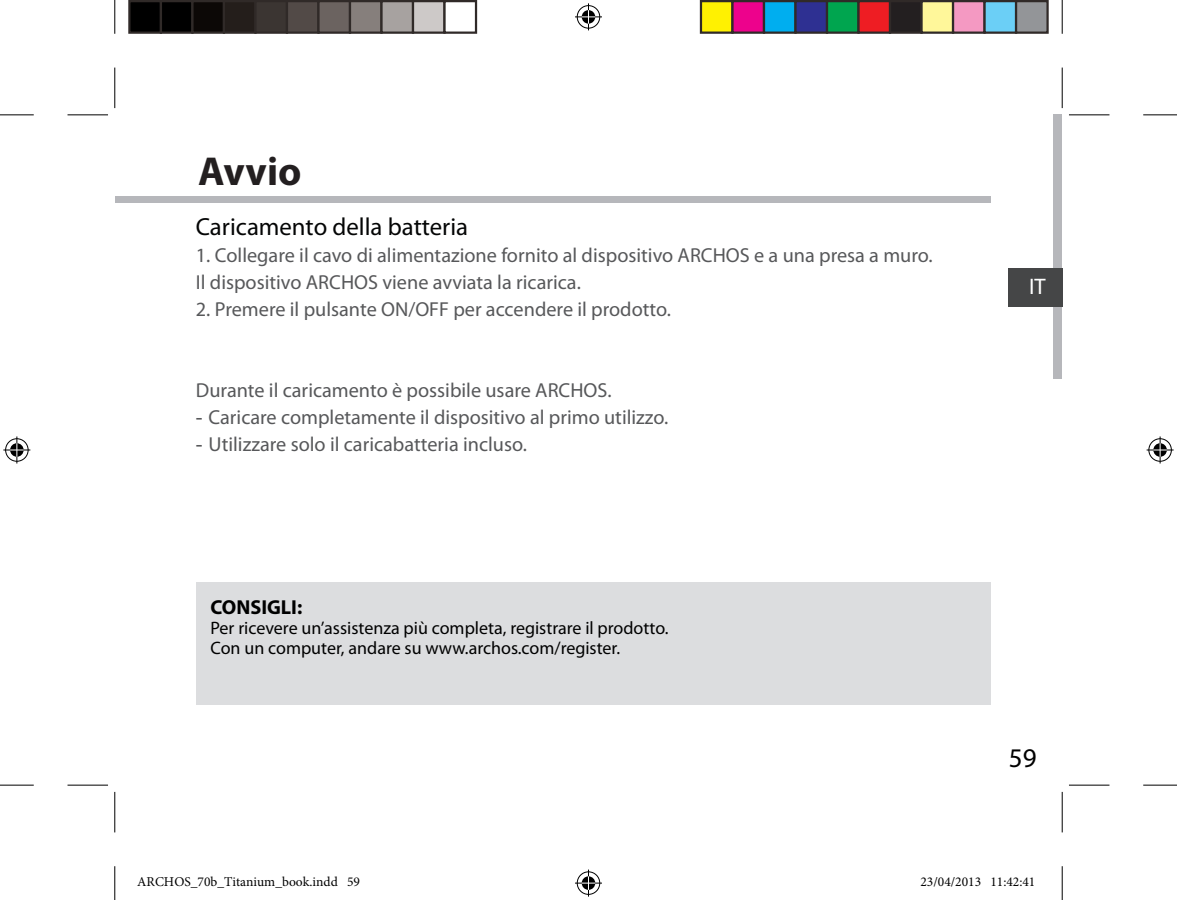
<style>
.page{position:relative;width:1177px;height:900px;background:#fff}
.page>*{position:absolute;margin:0;border:0;box-sizing:border-box;transform-origin:0 0}
.t1{font:700 40.5px "Myriad Pro";color:#231f20}
.t2{font:27px "Myriad Pro";color:#000}
.t3{font:24.75px "Myriad Pro";color:#040505}
.t4{font:22.5px "Myriad Pro";color:#fff}
.t5{font:20.25px/27px "Myriad Pro";color:#57585a}
.t6{font:700 20.25px "Myriad Pro";color:#000}
.t7{font:18px/20.2px "Myriad Pro";color:#000}
.t8{font:13.5px "Minion Pro";color:#000}
.s1{font-family:"Arial"}
</style>
<div class="page">
<div style="left:196px;top:581px;width:794px;height:122px;background:#dcdddf"></div>
<div style="left:115px;top:196px;width:875px;height:6px;background:#b6b7bb"></div>
<div style="left:1053px;top:192px;width:9px;height:38px;background:#b6b7bb"></div>
<div style="left:1053px;top:115px;width:9px;height:113px;background:#b6b7bb"></div>
<div style="left:1053px;top:230px;width:9px;height:38px;background:#b6b7bb"></div>
<div style="left:1053px;top:307px;width:9px;height:38px;background:#b6b7bb"></div>
<div style="left:1053px;top:340px;width:9px;height:39px;background:#b6b7bb"></div>
<div style="left:1008px;top:268px;width:54px;height:39px;background:#454647"></div>
<hr style="left:0;top:114px;width:34px;height:1px;background:#000">
<hr style="left:1143px;top:114px;width:34px;height:1px;background:#000">
<hr style="left:0;top:784px;width:34px;height:1px;background:#000">
<hr style="left:1143px;top:784px;width:34px;height:1px;background:#000">
<hr style="left:114px;top:0;width:1px;height:34px;background:#000">
<hr style="left:114px;top:865px;width:1px;height:34px;background:#000">
<hr style="left:1061px;top:0;width:1px;height:34px;background:#000">
<hr style="left:1061px;top:865px;width:1px;height:34px;background:#000">
<hr style="left:68px;top:114px;width:40px;height:1px;background:#000">
<hr style="left:1069px;top:114px;width:40px;height:1px;background:#000">
<hr style="left:68px;top:784px;width:40px;height:1px;background:#000">
<hr style="left:1069px;top:784px;width:40px;height:1px;background:#000">
<hr style="left:114px;top:68px;width:1px;height:40px;background:#000">
<hr style="left:114px;top:791px;width:1px;height:41px;background:#000">
<hr style="left:1061px;top:68px;width:1px;height:40px;background:#000">
<hr style="left:1061px;top:791px;width:1px;height:41px;background:#000">
<svg style="left:575px;top:3px;width:27px;height:27px"></svg>
<svg style="left:575px;top:869px;width:27px;height:27px"></svg>
<svg style="left:3px;top:436px;width:27px;height:27px"></svg>
<svg style="left:1146px;top:436px;width:27px;height:27px"></svg>
<div style="left:129px;top:1px;width:32px;height:32px;background:#000"></div>
<div style="left:128px;top:0;width:34px;height:34px;border:2px solid #302a28"></div>
<div style="left:161px;top:1px;width:31px;height:32px;background:#000"></div>
<div style="left:160px;top:0;width:34px;height:34px;border:2px solid #302a28"></div>
<div style="left:192px;top:1px;width:32px;height:32px;background:#0c0806"></div>
<div style="left:191px;top:0;width:34px;height:34px;border:2px solid #302a28"></div>
<div style="left:224px;top:1px;width:31px;height:32px;background:#241e1b"></div>
<div style="left:223px;top:0;width:33px;height:34px;border:2px solid #302a28"></div>
<div style="left:255px;top:1px;width:32px;height:32px;background:#3b3532"></div>
<div style="left:254px;top:0;width:34px;height:34px;border:2px solid #302a28"></div>
<div style="left:287px;top:1px;width:31px;height:32px;background:#524a47"></div>
<div style="left:286px;top:0;width:34px;height:34px;border:2px solid #302a28"></div>
<div style="left:318px;top:1px;width:32px;height:32px;background:#6b6360"></div>
<div style="left:317px;top:0;width:34px;height:34px;border:2px solid #302a28"></div>
<div style="left:350px;top:1px;width:31px;height:32px;background:#867f7c"></div>
<div style="left:349px;top:0;width:33px;height:34px;border:2px solid #302a28"></div>
<div style="left:381px;top:1px;width:32px;height:32px;background:#a7a2a0"></div>
<div style="left:380px;top:0;width:34px;height:34px;border:2px solid #302a28"></div>
<div style="left:413px;top:1px;width:31px;height:32px;background:#cdc9c8"></div>
<div style="left:412px;top:0;width:34px;height:34px;border:2px solid #302a28"></div>
<div style="left:443px;top:0;width:34px;height:34px;border:2px solid #302a28"></div>
<div style="left:701px;top:1px;width:31px;height:32px;background:#fff101"></div>
<div style="left:700px;top:0;width:33px;height:34px;border:2px solid #302a28"></div>
<div style="left:732px;top:1px;width:32px;height:32px;background:#ed028c"></div>
<div style="left:731px;top:0;width:34px;height:34px;border:2px solid #302a28"></div>
<div style="left:764px;top:1px;width:31px;height:32px;background:#00aeef"></div>
<div style="left:763px;top:0;width:33px;height:34px;border:2px solid #302a28"></div>
<div style="left:795px;top:1px;width:32px;height:32px;background:#2e3092"></div>
<div style="left:794px;top:0;width:34px;height:34px;border:2px solid #302a28"></div>
<div style="left:827px;top:1px;width:31px;height:32px;background:#00a54f"></div>
<div style="left:826px;top:0;width:33px;height:34px;border:2px solid #302a28"></div>
<div style="left:858px;top:1px;width:32px;height:32px;background:#ee1d23"></div>
<div style="left:857px;top:0;width:34px;height:34px;border:2px solid #302a28"></div>
<div style="left:890px;top:1px;width:31px;height:32px;background:#231f20"></div>
<div style="left:889px;top:0;width:33px;height:34px;border:2px solid #302a28"></div>
<div style="left:921px;top:1px;width:32px;height:32px;background:#fff79a"></div>
<div style="left:920px;top:0;width:34px;height:34px;border:2px solid #302a28"></div>
<div style="left:953px;top:1px;width:31px;height:32px;background:#f499c2"></div>
<div style="left:952px;top:0;width:33px;height:34px;border:2px solid #302a28"></div>
<div style="left:984px;top:1px;width:32px;height:32px;background:#6bcff6"></div>
<div style="left:983px;top:0;width:34px;height:34px;border:2px solid #302a28"></div>
<div style="left:1016px;top:1px;width:31px;height:32px;background:#939598"></div>
<div style="left:1015px;top:0;width:33px;height:34px;border:2px solid #302a28"></div>
<h1 class="t1" style="left:198px;top:145px;width:105px">Avvio</h1>
<p class="t3" style="left:196px;top:211px;width:274px">Caricamento della batteria</p>
<p class="t5" style="left:196px;top:241px;width:738px">1. Collegare il cavo di alimentazione fornito al dispositivo ARCHOS e a una presa a muro.<br>I l dispositivo ARCHOS viene avviata la ricarica.</p>
<p class="t5" style="left:196px;top:295px;width:477px">2. Premere il pulsante ON/OFF per accendere il prodotto.</p>
<p class="t5" style="left:196px;top:376px;width:417px">Durante il caricamento è possibile usare ARCHOS.</p>
<p class="t5" style="left:196px;top:403px;width:474px"><span class="s1">-</span> Caricare completamente il dispositivo al primo utilizzo.</p>
<p class="t5" style="left:196px;top:430px;width:333px"><span class="s1">-</span> Utilizzare solo il caricabatteria incluso.</p>
<p class="t6" style="left:210px;top:593px;width:93px">CONSIGLI:</p>
<p class="t7" style="left:210px;top:617px;width:459px">Per ricevere un’assistenza più completa, registrare il prodotto.<br>Con un computer, andare su www.archos.com/register.</p>
<p class="t4" style="left:1029px;top:272px;width:18px">IT</p>
<h2 class="t2" style="left:1009px;top:740px;width:29px">59</h2>
<p class="t8" style="left:137px;top:872px;width:224px">ARCHOS_70b_Titanium_book.indd 59</p>
<p class="t8" style="left:920px;top:872px;width:117px">23/04/2013 11:42:41</p>
</div>
